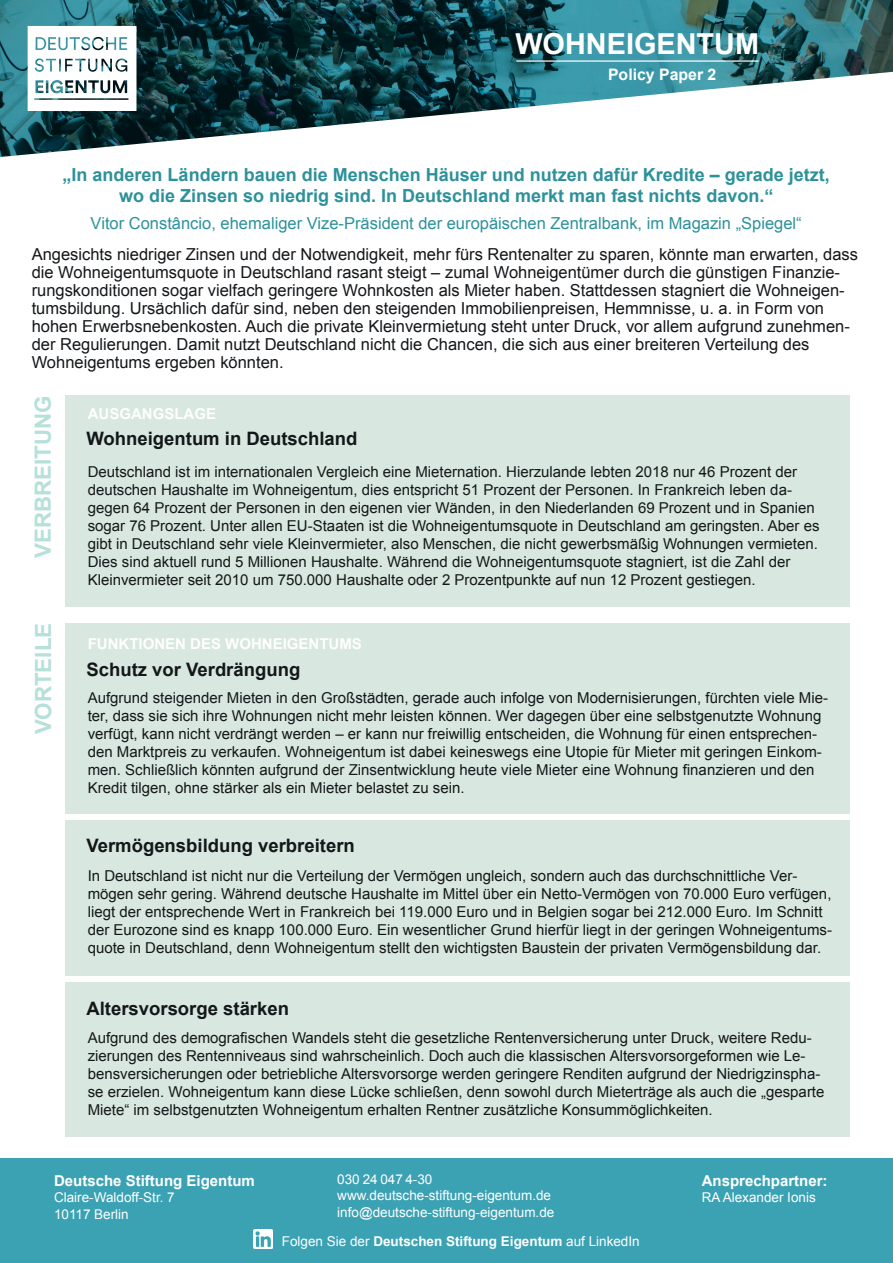
<style>
.page{position:relative;width:893px;height:1263px;background:#fff}
.page>*{position:absolute;margin:0;border:0;box-sizing:border-box;transform-origin:0 0}
.t1{font:700 28.8px "Arial";color:#fff}
.t2{font:700 22.35px "Arial";color:#b6e0da}
.t3{font:700 18.45px "Arial";color:#14171a}
.t4{font:700 18px/21px "Arial";color:#2c919b;text-align:center}
.t5{font:16.5px/18px "Arial";color:#14171a}
.t6{font:16.5px "Arial";color:#2c919b}
.t7{font:700 15.9px "Arial";color:#fff}
.t8{font:15px/18px "Arial";color:#14171a}
.t9{font:700 15px "Arial";color:#fff}
.t10{font:13.5px/16.5px "Arial";color:#fff}
.t11{font:700 13.5px "Arial";color:#fff}
.s1{font-weight:400}
</style>
<div class="page">
<div style="left:65px;top:623px;width:785px;height:513px;background:#d8e7df"></div>
<div style="left:65px;top:395px;width:785px;height:212px;background:#d8e7df"></div>
<div style="left:0;top:1158px;width:893px;height:105px;background:#3ba2b4"></div>
<img style="left:253px;top:1230px;width:19px;height:19px">
<img style="left:0;top:0;width:893px;height:157px">
<svg style="left:28px;top:26px;width:108px;height:85px"></svg>
<hr style="left:516px;top:60px;width:243px;height:2px;background:#fff">
<div style="left:62px;top:815px;width:789px;height:5px;background:#fff"></div>
<div style="left:62px;top:976px;width:789px;height:5px;background:#fff"></div>
<h1 class="t1" style="left:515px;top:25px;width:245px">WOHNEIGENTUM</h1>
<p class="t7" style="left:608px;top:64px;width:110px">Policy Paper 2</p>
<p class="t4" style="left:63px;top:165px;width:769px">„In anderen Ländern bauen die Menschen Häuser und nutzen dafür Kredite – gerade jetzt, wo die Zinsen so niedrig sind. In Deutschland merkt man fast nichts davon.“</p>
<p class="t6" style="left:91px;top:212px;width:713px">Vitor Constâncio, ehemaliger Vize-Präsident der europäischen Zentralbank, im Magazin „Spiegel“</p>
<p class="t5" style="left:32px;top:245px;width:828px">Angesichts niedriger Zinsen und der Notwendigkeit, mehr fürs Rentenalter zu sparen, könnte man erwarten, dass die Wohneigentumsquote in Deutschland rasant steigt – zumal Wohneigentümer durch die günstigen Finanzie&shy;rungskonditionen sogar vielfach geringere Wohnkosten als Mieter haben. Stattdessen stagniert die Wohneigen&shy;tumsbildung. Ursächlich dafür sind, neben den steigenden Immobilienpreisen, Hemmnisse, u. a. in Form von hohen Erwerbsnebenkosten. Auch die private Kleinvermietung steht unter Druck, vor allem aufgrund zunehmen&shy;der Regulierungen. Damit nutzt Deutschland nicht die Chancen, die sich aus einer breiteren Verteilung des Wohneigentums ergeben könnten.</p>
<h2 class="t2" style="left:28px;top:558px;width:164px;rotate:-90deg">VERBREITUNG</h2>
<h2 class="t2" style="left:28px;top:734px;width:113px;rotate:-90deg">VORTEILE</h2>
<p class="t9" style="left:88px;top:404px;width:130px">AUSGANGSLAGE</p>
<p class="t3" style="left:86px;top:427px;width:273px">Wohneigentum in Deutschland</p>
<p class="t8" style="left:88px;top:462px;width:733px">Deutschland ist im internationalen Vergleich eine Mieternation. Hierzulande lebten 2018 nur 46 Prozent der deutschen Haushalte im Wohneigentum, dies entspricht 51 Prozent der Personen. In Frankreich leben da&shy;gegen 64 Prozent der Personen in den eigenen vier Wänden, in den Niederlanden 69 Prozent und in Spanien sogar 76 Prozent. Unter allen EU-Staaten ist die Wohneigentumsquote in Deutschland am geringsten. Aber es gibt in Deutschland sehr viele Kleinvermieter, also Menschen, die nicht gewerbsmäßig Wohnungen vermieten.<br>Dies sind aktuell rund 5 Millionen Haushalte. Während die Wohneigentumsquote stagniert, ist die Zahl der Kleinvermieter seit 2010 um 750.000 Haushalte oder 2 Prozentpunkte auf nun 12 Prozent gestiegen.</p>
<p class="t9" style="left:88px;top:634px;width:276px">FUNKTIONEN DES WOHNEIGENTUMS</p>
<p class="t3" style="left:86px;top:657px;width:215px">Schutz vor Verdrängung</p>
<p class="t8" style="left:88px;top:689px;width:742px">Aufgrund steigender Mieten in den Großstädten, gerade auch infolge von Modernisierungen, fürchten viele Mie&shy;ter, dass sie sich ihre Wohnungen nicht mehr leisten können. Wer dagegen über eine selbstgenutzte Wohnung verfügt, kann nicht verdrängt werden – er kann nur freiwillig entscheiden, die Wohnung für einen entsprechen&shy;den Marktpreis zu verkaufen. Wohneigentum ist dabei keineswegs eine Utopie für Mieter mit geringen Einkom&shy;men. Schließlich könnten aufgrund der Zinsentwicklung heute viele Mieter eine Wohnung finanzieren und den Kredit tilgen, ohne stärker als ein Mieter belastet zu sein.</p>
<p class="t3" style="left:86px;top:833px;width:270px">Vermögensbildung verbreitern</p>
<p class="t8" style="left:88px;top:867px;width:746px">In Deutschland ist nicht nur die Verteilung der Vermögen ungleich, sondern auch das durchschnittliche Ver&shy;mögen sehr gering. Während deutsche Haushalte im Mittel über ein Netto-Vermögen von 70.000 Euro verfügen, liegt der entsprechende Wert in Frankreich bei 119.000 Euro und in Belgien sogar bei 212.000 Euro. Im Schnitt der Eurozone sind es knapp 100.000 Euro. Ein wesentlicher Grund hierfür liegt in der geringen Wohneigentums&shy;quote in Deutschland, denn Wohneigentum stellt den wichtigsten Baustein der privaten Vermögensbildung dar.</p>
<p class="t3" style="left:86px;top:996px;width:204px">Altersvorsorge stärken</p>
<p class="t8" style="left:88px;top:1029px;width:738px">Aufgrund des demografischen Wandels steht die gesetzliche Rentenversicherung unter Druck, weitere Redu&shy;zierungen des Rentenniveaus sind wahrscheinlich. Doch auch die klassischen Altersvorsorgeformen wie Le&shy;bensversicherungen oder betriebliche Altersvorsorge werden geringere Renditen aufgrund der Niedrigzinspha&shy;se erzielen. Wohneigentum kann diese Lücke schließen, denn sowohl durch Mieterträge als auch die „gesparte Miete“ im selbstgenutzten Wohneigentum erhalten Rentner zusätzliche Konsummöglichkeiten.</p>
<p class="t9" style="left:54px;top:1170px;width:202px">Deutsche Stiftung Eigentum</p>
<p class="t10" style="left:54px;top:1189px;width:122px">Claire-Waldoff-Str. 7<br>10117 Berlin</p>
<p class="t10" style="left:337px;top:1171px;width:219px">030 24 047 4-30 www.deutsche-stiftung-eigentum.de info@deutsche-stiftung-eigentum.de</p>
<p class="t11" style="left:282px;top:1232px;width:359px"><span class="s1">Folgen Sie der</span> Deutschen Stiftung Eigentum <span class="s1">auf LinkedIn</span></p>
<p class="t9" style="left:702px;top:1170px;width:127px">Ansprechpartner:</p>
<p class="t10" style="left:702px;top:1189px;width:116px">RA Alexander Ionis</p>
</div>
